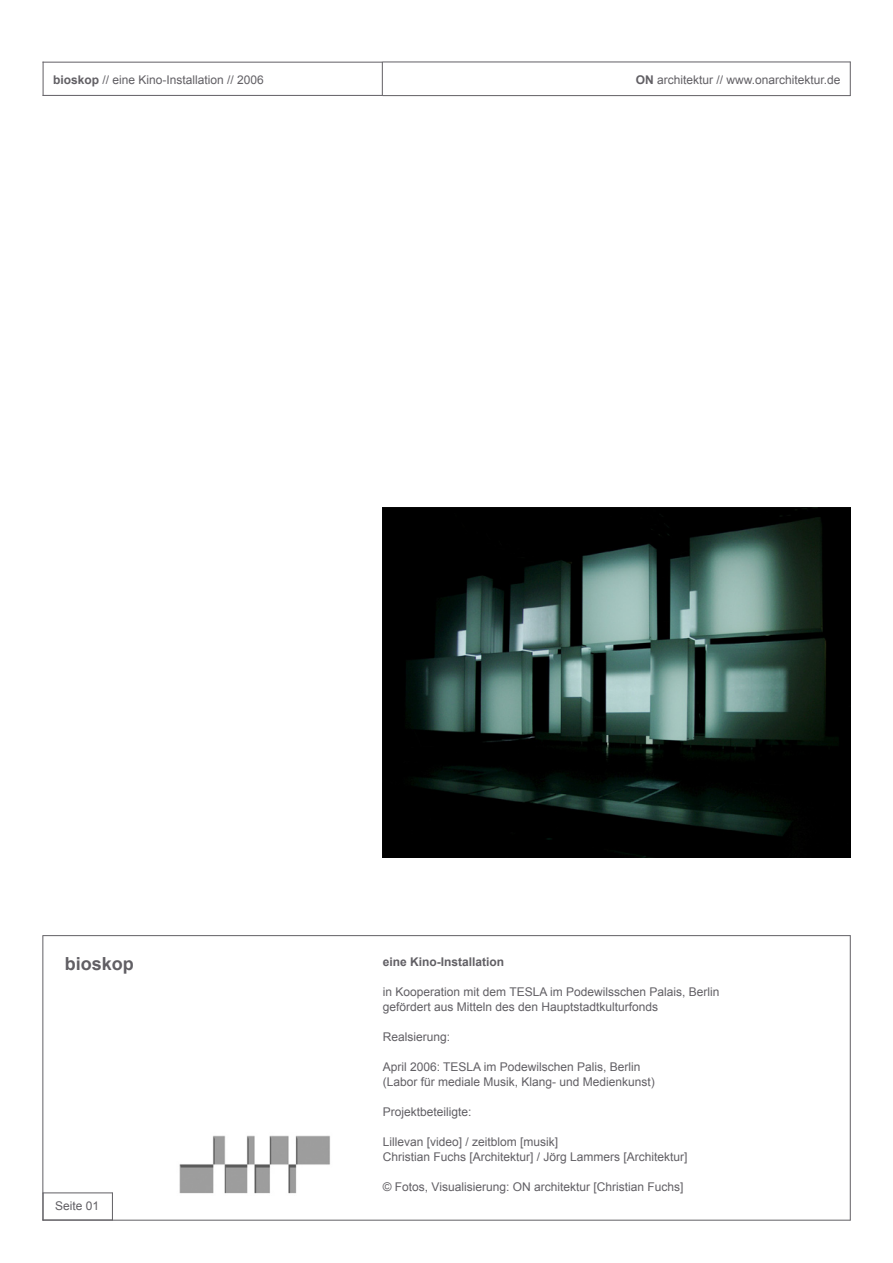
<style>
.page{position:relative;width:893px;height:1263px;background:#fff}
.page>*{position:absolute;margin:0;border:0;box-sizing:border-box;transform-origin:0 0}
.t1{font:700 18px "Arial";color:#615f64}
.t2{font:12px "Arial";color:#615f64}
.t3{font:700 12px "Arial";color:#615f64}
.s1{font-weight:700}
</style>
<div class="page">
<hr style="left:383px;top:62px;width:467px;height:1px;background:#615f64">
<hr style="left:383px;top:95px;width:467px;height:1px;background:#615f64">
<hr style="left:43px;top:62px;width:1px;height:34px;background:#615f64">
<hr style="left:850px;top:62px;width:1px;height:34px;background:#615f64">
<hr style="left:43px;top:935px;width:807px;height:1px;background:#615f64">
<hr style="left:43px;top:1220px;width:807px;height:1px;background:#615f64">
<hr style="left:850px;top:935px;width:1px;height:285px;background:#615f64">
<hr style="left:43px;top:935px;width:1px;height:285px;background:#615f64">
<hr style="left:43px;top:1192px;width:70px;height:1px;background:#615f64">
<svg style="left:112px;top:1192px;width:1px;height:27px"></svg>
<hr style="left:382px;top:62px;width:1px;height:34px;background:#615f64">
<hr style="left:43px;top:62px;width:340px;height:1px;background:#615f64">
<hr style="left:43px;top:95px;width:340px;height:1px;background:#615f64">
<hr style="left:43px;top:1219px;width:70px;height:1px;background:#615f64">
<svg style="left:43px;top:1193px;width:1px;height:27px"></svg>
<img style="left:179px;top:1135px;width:151px;height:59px">
<img style="left:383px;top:507px;width:467px;height:351px">
<p class="t2" style="left:53px;top:73px;width:212px"><span class="s1">bioskop</span> // eine Kino-Installation // 2006</p>
<p class="t2" style="left:636px;top:73px;width:206px"><span class="s1">ON</span> architektur // www.onarchitektur.de</p>
<p class="t1" style="left:65px;top:954px;width:71px">bioskop</p>
<p class="t2" style="left:55px;top:1199px;width:46px">Seite 01</p>
<p class="t3" style="left:383px;top:955px;width:123px">eine Kino-Installation</p>
<p class="t2" style="left:383px;top:985px;width:338px">in Kooperation mit dem TESLA im Podewilsschen Palais, Berlin</p>
<p class="t2" style="left:383px;top:1000px;width:277px">gefördert aus Mitteln des den Hauptstadtkulturfonds</p>
<p class="t2" style="left:383px;top:1030px;width:69px">Realsierung:</p>
<p class="t2" style="left:383px;top:1060px;width:259px">April 2006: TESLA im Podewilschen Palis, Berlin</p>
<p class="t2" style="left:383px;top:1075px;width:274px">(Labor für mediale Musik, Klang- und Medienkunst)</p>
<p class="t2" style="left:383px;top:1105px;width:90px">Projektbeteiligte:</p>
<p class="t2" style="left:383px;top:1135px;width:177px">Lillevan [video] / zeitblom [musik]</p>
<p class="t2" style="left:383px;top:1150px;width:306px">Christian Fuchs [Architektur] / Jörg Lammers [Architektur]</p>
<p class="t2" style="left:383px;top:1180px;width:302px">© Fotos, Visualisierung: ON architektur [Christian Fuchs]</p>
</div>
